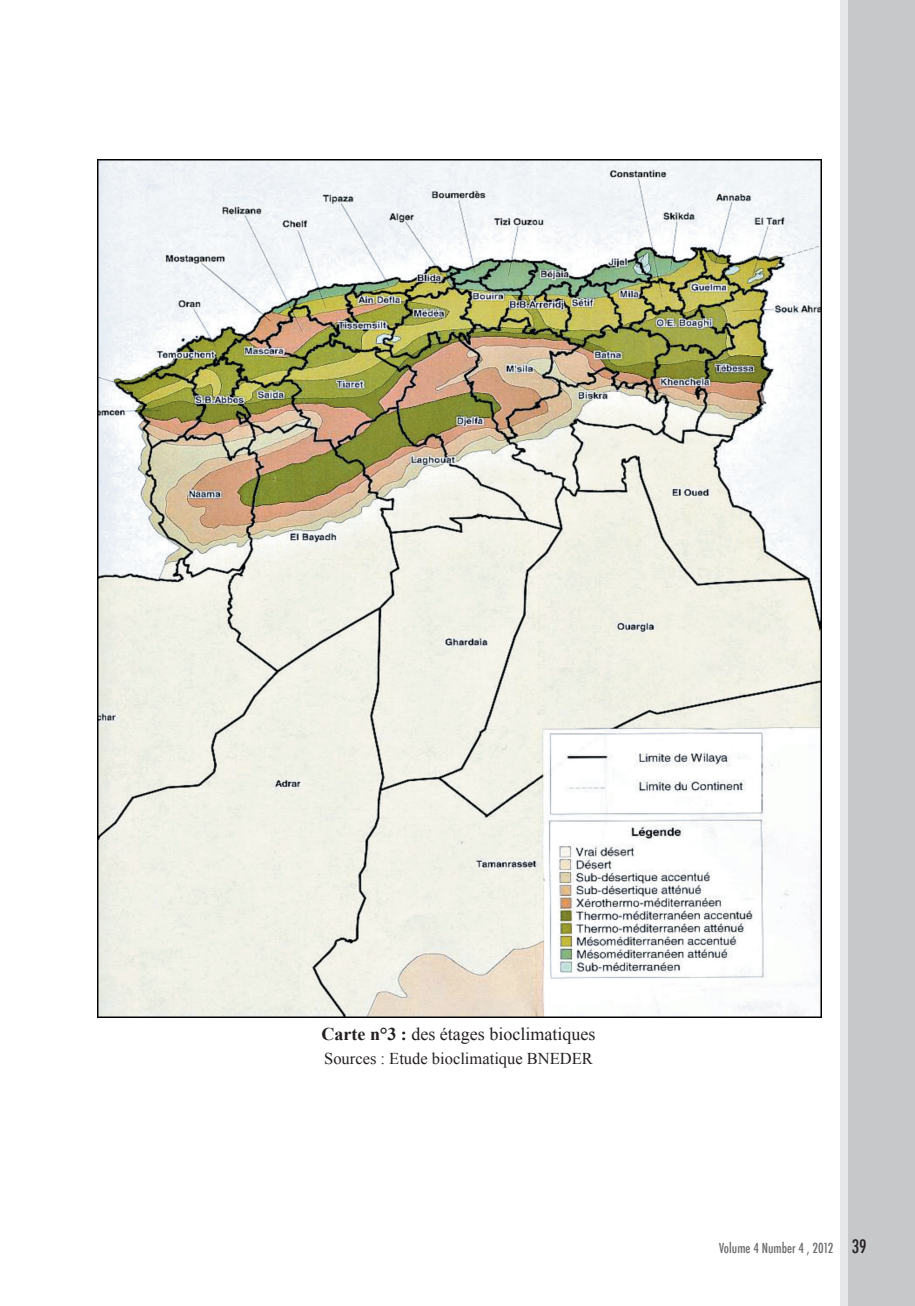
<style>
.page{position:relative;width:915px;height:1306px;background:#fff}
.page>*{position:absolute;margin:0;border:0;box-sizing:border-box;transform-origin:0 0}
.t1{font:18px "Times New Roman";color:#231f20}
.t2{font:500 condensed 18px "Futura";color:#231f20}
.t3{font:16.5px "Times New Roman";color:#231f20}
.t4{font:500 condensed 13.5px "Futura";color:#6c6d70}
.s1{font-weight:700}
</style>
<div class="page">
<div style="left:839px;top:0;width:54px;height:1305px;background:#e6e7e9"></div>
<div style="left:847px;top:0;width:67px;height:1305px;background:#c7c8ca"></div>
<img style="left:98px;top:159px;width:723px;height:858px">
<p class="t1" style="left:321px;top:1022px;width:275px"><span class="s1">Carte n°3 :</span> des étages bioclimatiques</p>
<p class="t3" style="left:324px;top:1047px;width:270px">Sources : Etude bioclimatique BNEDER</p>
<p class="t4" style="left:719px;top:1238px;width:116px">Volume 4 Number 4 , 2012</p>
<p class="t2" style="left:851px;top:1235px;width:16px">39</p>
</div>
